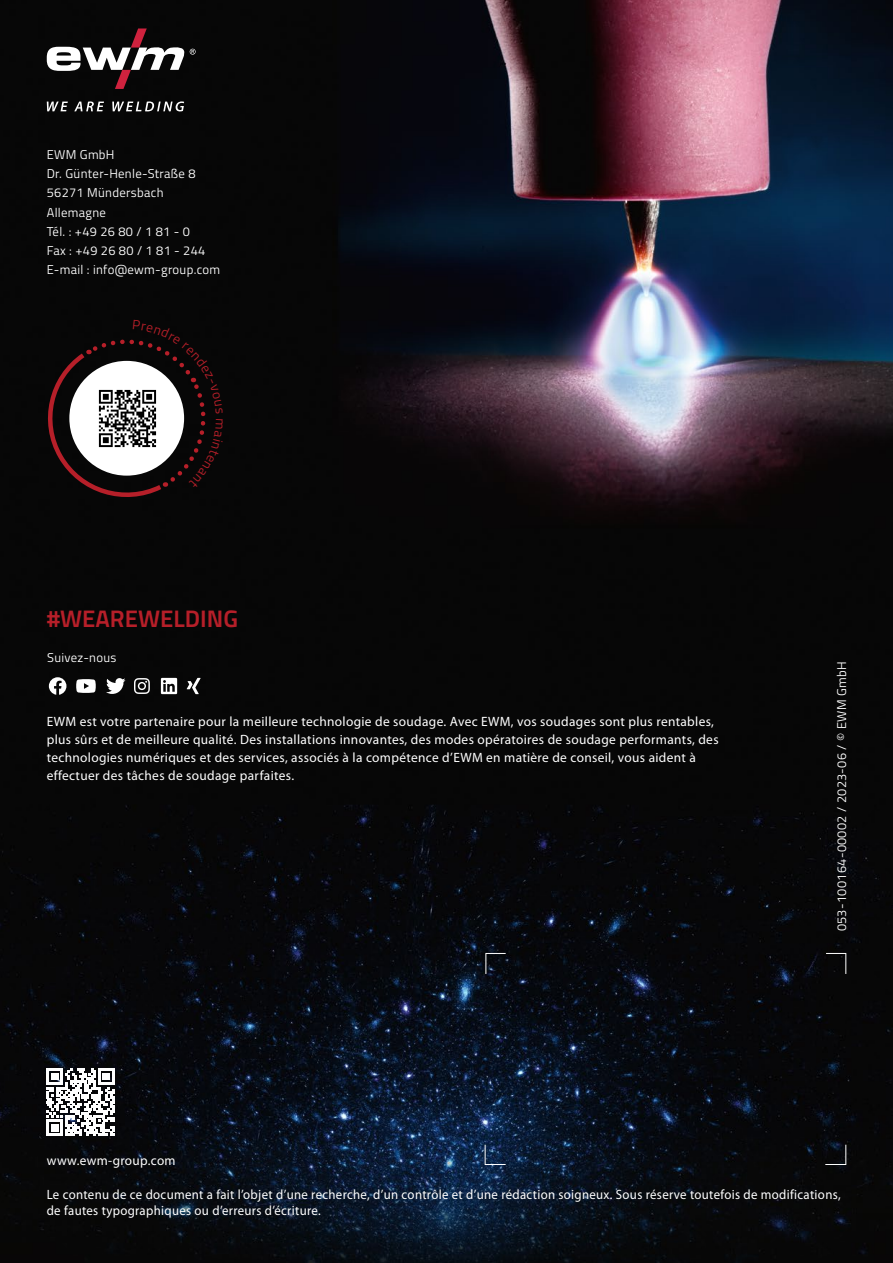
<style>
.page{position:relative;width:893px;height:1263px;background:#fff}
.page>*{position:absolute;margin:0;border:0;box-sizing:border-box;transform-origin:0 0}
.t1{font:700 24px "Titillium Text";color:#b61f29}
.t2{font:13.5px/18px "Myriad Pro";letter-spacing:.025em;color:#fff}
.t3{font:13.5px/16.2px "Myriad Pro";letter-spacing:.025em;color:#fff;scale:.95 1}
.t4{font:12.75px/19.2px "Titillium Text";letter-spacing:.025em;color:#fff}
</style>
<div class="page">
<img style="left:0;top:0;width:893px;height:1263px">
<svg style="left:47px;top:101px;width:137px;height:10px"></svg>
<svg style="left:47px;top:28px;width:137px;height:61px"></svg>
<svg style="left:190px;top:49px;width:6px;height:6px"></svg>
<svg style="left:161px;top:678px;width:16px;height:16px"></svg>
<svg style="left:187px;top:678px;width:14px;height:16px"></svg>
<svg style="left:106px;top:678px;width:19px;height:16px"></svg>
<svg style="left:134px;top:678px;width:16px;height:16px"></svg>
<svg style="left:49px;top:677px;width:17px;height:18px"></svg>
<svg style="left:76px;top:679px;width:20px;height:14px"></svg>
<svg style="left:485px;top:953px;width:21px;height:22px"></svg>
<svg style="left:825px;top:953px;width:22px;height:22px"></svg>
<svg style="left:484px;top:1144px;width:22px;height:21px"></svg>
<svg style="left:825px;top:1144px;width:22px;height:21px"></svg>
<svg style="left:47px;top:1068px;width:67px;height:68px"></svg>
<svg style="left:40px;top:320px;width:183px;height:184px"></svg>
<p class="t4" style="left:47px;top:145px;width:175px">EWM GmbH<br>Dr. Günter-Henle-Straße 8<br>56271 Mündersbach<br>Allemagne<br>Tél. : +49 26 80 / 1 81 - 0<br>Fax : +49 26 80 / 1 81 - 244<br>E-mail : info@ewm-group.com</p>
<h1 class="t1" style="left:47px;top:600px;width:193px">#WEAREWELDING</h1>
<p class="t4" style="left:47px;top:647px;width:71px">Suivez-nous</p>
<p class="t2" style="left:47px;top:712px;width:673px">EWM est votre partenaire pour la meilleure technologie de soudage. Avec EWM, vos soudages sont plus rentables, plus sûrs et de meilleure qualité. Des installations innovantes, des modes opératoires de soudage performants, des technologies numériques et des services, associés à la compétence d’EWM en matière de conseil, vous aident à effectuer des tâches de soudage parfaites.</p>
<p class="t2" style="left:47px;top:1152px;width:130px">www.ewm-group.com</p>
<p class="t4" style="left:831px;top:931px;width:271px;rotate:-90deg">053-100164-00002 / 2023-06 / © EWM GmbH</p>
<p class="t3" style="left:47px;top:1186px;width:837px">Le contenu de ce document a fait l’objet d’une recherche, d’un contrôle et d’une rédaction soigneux. Sous réserve toutefois de modifications, de fautes typographiques ou d’erreurs d’écriture.</p>
</div>
